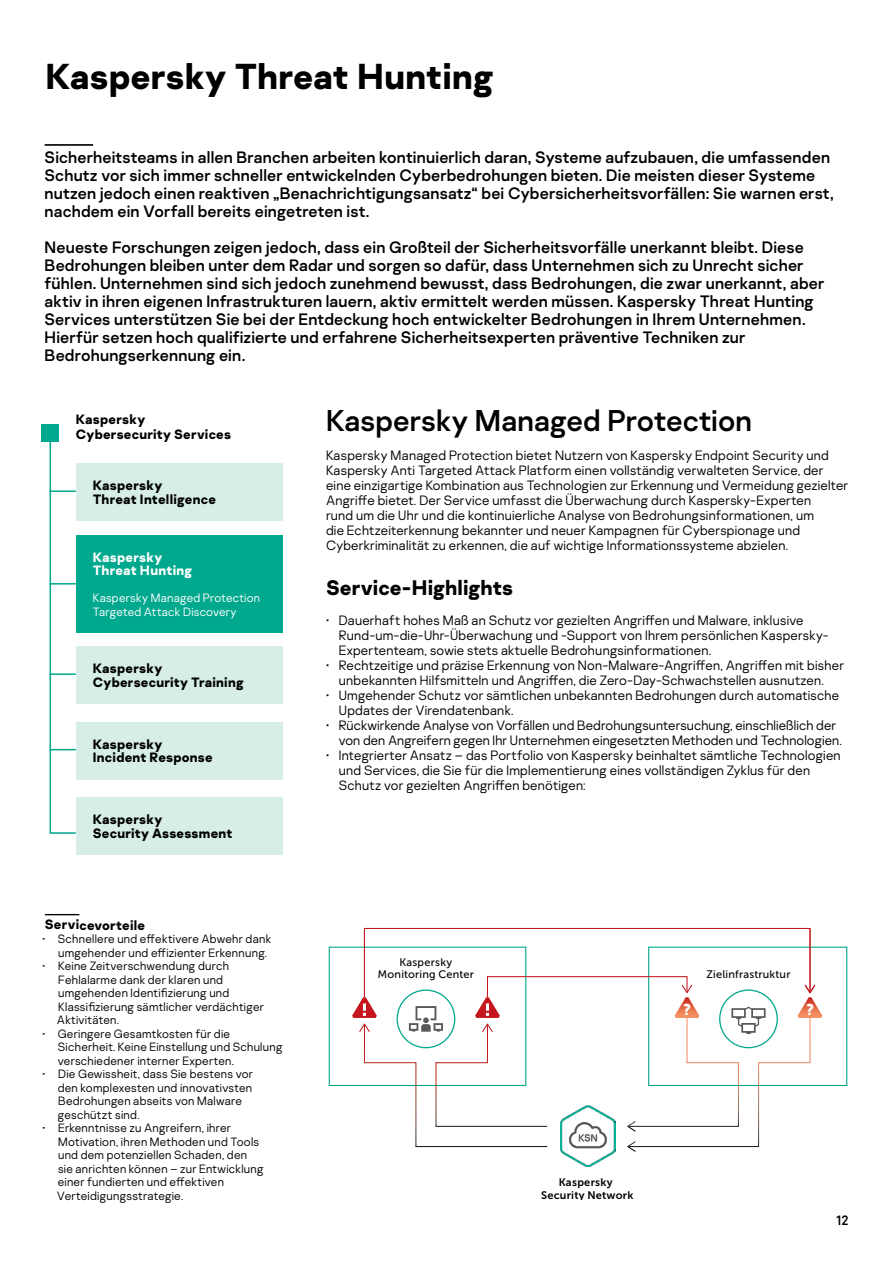
<style>
.page{position:relative;width:893px;height:1263px;background:#fff}
.page>*{position:absolute;margin:0;border:0;box-sizing:border-box;transform-origin:0 0}
.t1{font:700 36px "Kaspersky Sans";color:#000}
.t2{font:30px "Kaspersky Sans";color:#000}
.t3{font:700 21px "Kaspersky Sans";color:#000}
.t4{font:16.5px/18px "Kaspersky Sans";letter-spacing:.01em;color:#000}
.t5{font:15.45px "Museo Sans Cyrl 900";color:#fff}
.t6{font:300 13.5px/15px "Kaspersky Sans";letter-spacing:.015em;color:#000}
.t7{font:700 13.5px/13.5px "Kaspersky Sans";letter-spacing:.015em;color:#000}
.t8{font:700 13.5px/13.5px "Kaspersky Sans";letter-spacing:.015em;color:#fff}
.t9{font:13.5px "Kaspersky Sans";color:#000}
.t10{font:300 12px/13.5px "Kaspersky Sans";letter-spacing:.025em;color:#000}
.t11{font:300 12px/13.5px "Kaspersky Sans";letter-spacing:.02em;color:#fff}
.t12{font:10.95px/12.5px "Museo Sans Cyrl 500";letter-spacing:.02em;color:#000;text-align:center}
.t13{font:10.95px/12.5px "Museo Sans Cyrl 700";letter-spacing:.02em;color:#000;text-align:center}
</style>
<div class="page">
<hr style="left:45px;top:144px;width:48px;height:2px;background:#000">
<hr style="left:45px;top:914px;width:34px;height:1px;background:#000">
<div style="left:76px;top:647px;width:207px;height:57px;background:#d6ede8"></div>
<div style="left:76px;top:535px;width:207px;height:98px;background:#00a88e"></div>
<div style="left:76px;top:722px;width:207px;height:57px;background:#d6ede8"></div>
<div style="left:76px;top:798px;width:207px;height:57px;background:#d6ede8"></div>
<div style="left:76px;top:464px;width:207px;height:57px;background:#d6ede8"></div>
<div style="left:42px;top:425px;width:17px;height:17px;background:#00a88e"></div>
<svg style="left:49px;top:442px;width:28px;height:392px"></svg>
<svg style="left:352px;top:927px;width:470px;height:225px"></svg>
<img style="left:560px;top:1105px;width:55px;height:62px">
<h1 class="t1" style="left:45px;top:53px;width:450px">Kaspersky Threat Hunting</h1>
<p class="t4" style="left:45px;top:148px;width:791px">Sicherheitsteams in allen Branchen arbeiten kontinuierlich daran, Systeme aufzubauen, die umfassenden Schutz vor sich immer schneller entwickelnden Cyberbedrohungen bieten. Die meisten dieser Systeme nutzen jedoch einen reaktiven „Benachrichtigungsansatz“ bei Cybersicherheitsvorfällen: Sie warnen erst, nachdem ein Vorfall bereits eingetreten ist.</p>
<p class="t4" style="left:45px;top:238px;width:781px">Neueste Forschungen zeigen jedoch, dass ein Großteil der Sicherheitsvorfälle unerkannt bleibt. Diese Bedrohungen bleiben unter dem Radar und sorgen so dafür, dass Unternehmen sich zu Unrecht sicher fühlen. Unternehmen sind sich jedoch zunehmend bewusst, dass Bedrohungen, die zwar unerkannt, aber aktiv in ihren eigenen Infrastrukturen lauern, aktiv ermittelt werden müssen. Kaspersky Threat Hunting Services unterstützen Sie bei der Entdeckung hoch entwickelter Bedrohungen in Ihrem Unternehmen.<br>Hierfür setzen hoch qualifizierte und erfahrene Sicherheitsexperten präventive Techniken zur Bedrohungserkennung ein.</p>
<p class="t7" style="left:76px;top:412px;width:157px;line-height:15px">Kaspersky<br>Cybersecurity Services</p>
<p class="t7" style="left:93px;top:479px;width:125px">Kaspersky<br>Threat Intelligence</p>
<p class="t8" style="left:93px;top:550px;width:101px">Kaspersky<br>Threat Hunting</p>
<p class="t11" style="left:93px;top:591px;width:169px">Kaspersky Managed Protection<br>Targeted Attack Discovery</p>
<p class="t7" style="left:93px;top:662px;width:152px">Kaspersky<br>Cybersecurity Training</p>
<p class="t7" style="left:93px;top:737px;width:121px">Kaspersky<br>Incident Response</p>
<p class="t7" style="left:93px;top:813px;width:141px">Kaspersky<br>Security Assessment</p>
<p class="t7" style="left:45px;top:918px;width:102px">Servicevorteile</p>
<p class="t10" style="left:58px;top:932px;width:215px;text-indent:-16px">• Schnellere und effektivere Abwehr dank umgehender und effizienter Erkennung.</p>
<p class="t10" style="left:57px;top:959px;width:208px;text-indent:-15px">• Keine Zeitverschwendung durch<br>Fehlalarme dank der klaren und umgehenden Identifizierung und<br>Klassifizierung sämtlicher verdächtiger<br>Aktivitäten.</p>
<p class="t10" style="left:58px;top:1026px;width:226px;text-indent:-15px">• Geringere Gesamtkosten für die<br>Sicherheit. Keine Einstellung und Schulung verschiedener interner Experten.</p>
<p class="t10" style="left:58px;top:1067px;width:197px;text-indent:-15px">• Die Gewissheit, dass Sie bestens vor den komplexesten und innovativsten<br>Bedrohungen abseits von Malware geschützt sind.</p>
<p class="t10" style="left:57px;top:1121px;width:208px;text-indent:-15px">• Erkenntnisse zu Angreifern, ihrer Motivation, ihren Methoden und Tools und dem potenziellen Schaden, den sie anrichten können – zur Entwicklung einer fundierten und effektiven Verteidigungsstrategie.</p>
<h2 class="t2" style="left:326px;top:402px;width:427px">Kaspersky Managed Protection</h2>
<p class="t6" style="left:326px;top:448px;width:524px">Kaspersky Managed Protection bietet Nutzern von Kaspersky Endpoint Security und Kaspersky Anti Targeted Attack Platform einen vollständig verwalteten Service, der eine einzigartige Kombination aus Technologien zur Erkennung und Vermeidung gezielter Angriffe bietet. Der Service umfasst die Überwachung durch Kaspersky-Experten<br>rund um die Uhr und die kontinuierliche Analyse von Bedrohungsinformationen, um<br>die Echtzeiterkennung bekannter und neuer Kampagnen für Cyberspionage und Cyberkriminalität zu erkennen, die auf wichtige Informationssysteme abzielen.</p>
<h3 class="t3" style="left:326px;top:574px;width:189px">Service-Highlights</h3>
<p class="t6" style="left:339px;top:613px;width:491px;text-indent:-13px">• Dauerhaft hohes Maß an Schutz vor gezielten Angriffen und Malware, inklusive<br>Rund-um-die-Uhr-Überwachung und -Support von Ihrem persönlichen Kaspersky-<br>Expertenteam, sowie stets aktuelle Bedrohungsinformationen.</p>
<p class="t6" style="left:326px;top:658px;width:519px;text-align:center">• Rechtzeitige und präzise Erkennung von Non-Malware-Angriffen, Angriffen mit bisher unbekannten Hilfsmitteln und Angriffen, die Zero-Day-Schwachstellen ausnutzen.</p>
<p class="t6" style="left:339px;top:688px;width:502px;text-indent:-13px">• Umgehender Schutz vor sämtlichen unbekannten Bedrohungen durch automatische<br>Updates der Virendatenbank.</p>
<p class="t6" style="left:339px;top:718px;width:505px;text-indent:-13px">• Rückwirkende Analyse von Vorfällen und Bedrohungsuntersuchung, einschließlich der von den Angreifern gegen Ihr Unternehmen eingesetzten Methoden und Technologien.</p>
<p class="t6" style="left:339px;top:748px;width:503px;text-indent:-13px">• Integrierter Ansatz – das Portfolio von Kaspersky beinhaltet sämtliche Technologien und Services, die Sie für die Implementierung eines vollständigen Zyklus für den<br>Schutz vor gezielten Angriffen benötigen:</p>
<p class="t12" style="left:378px;top:956px;width:97px">Kaspersky<br>Monitoring Center</p>
<p class="t12" style="left:707px;top:968px;width:85px">Zielinfrastruktur</p>
<p class="t5" style="left:683px;top:1000px;width:9px">?</p>
<p class="t5" style="left:806px;top:1000px;width:9px">?</p>
<p class="t13" style="left:541px;top:1176px;width:94px">Kaspersky<br>Security Network</p>
<p class="t9" style="left:836px;top:1212px;width:13px">12</p>
</div>
